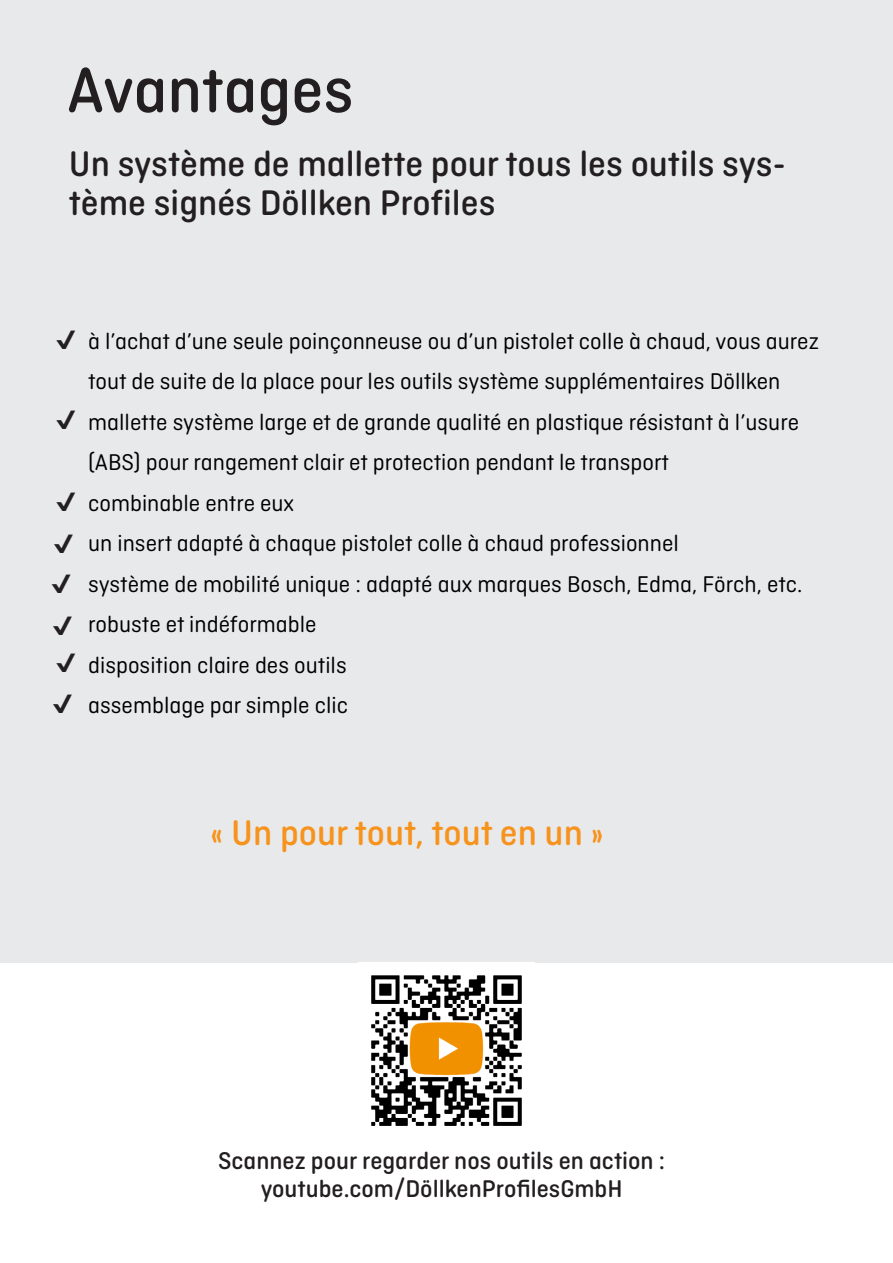
<style>
.page{position:relative;width:893px;height:1263px;background:#fff}
.page>*{position:absolute;margin:0;border:0;box-sizing:border-box;transform-origin:0 0}
.Headline_XL_Medium{font:500 67.5px "Ciutadella Rounded";color:#231f20}
.Headline_XL_Medium-2{font:500 37.5px/39px "Ciutadella Rounded";color:#231f20}
.Headline_XL_Medium-3{font:500 37.5px "Ciutadella Rounded";color:#f7931d}
.t1{font:500 25.5px "Ciutadella Rounded";color:#231f20}
.Headline_XL_Medium-4{font:24px "Ciutadella Rounded";color:#000}
.Fließtext_10Pt{font:24px "Ciutadella Rounded";color:#000}
.s1{color:#231f20}
</style>
<div class="page">
<div style="left:0;top:0;width:893px;height:962px;background:#e8e9ea"></div>
<img style="left:371px;top:975px;width:151px;height:151px">
<p class="Headline_XL_Medium" style="left:67px;top:52px;width:288px">Avantages</p>
<p class="Headline_XL_Medium-2" style="left:69px;top:145px;width:719px">Un système de mallette pour tous les outils sys&shy;tème signés Döllken Profiles</p>
<p class="Fließtext_10Pt" style="left:55px;top:328px;width:765px"><span class="s1">✔</span> à l’achat d’une seule poinçonneuse ou d’un pistolet colle à chaud, vous aurez</p>
<p class="Headline_XL_Medium-4" style="left:88px;top:368px;width:694px">tout de suite de la place pour les outils système supplémentaires Döllken</p>
<p class="Fließtext_10Pt" style="left:55px;top:409px;width:745px"><span class="s1">✔</span> mallette système large et de grande qualité en plastique résistant à l’usure</p>
<p class="Headline_XL_Medium-4" style="left:88px;top:449px;width:582px">(ABS) pour rangement clair et protection pendant le transport</p>
<p class="Fließtext_10Pt" style="left:55px;top:490px;width:240px"><span class="s1">✔</span> combinable entre eux</p>
<p class="Headline_XL_Medium-4" style="left:88px;top:530px;width:592px">un insert adapté à chaque pistolet colle à chaud professionnel</p>
<p class="Headline_XL_Medium-4" style="left:88px;top:571px;width:716px">système de mobilité unique : adapté aux marques Bosch, Edma, Förch, etc.</p>
<p class="Headline_XL_Medium-4" style="left:88px;top:611px;width:230px">robuste et indéformable</p>
<p class="Fließtext_10Pt" style="left:55px;top:652px;width:293px"><span class="s1">✔</span> disposition claire des outils</p>
<p class="Headline_XL_Medium-4" style="left:88px;top:692px;width:261px">assemblage par simple clic</p>
<p class="Headline_XL_Medium-3" style="left:210px;top:812px;width:395px">« Un pour tout, tout en un »</p>
<p class="t1" style="left:218px;top:1146px;width:449px">Scannez pour regarder nos outils en action :</p>
<p class="t1" style="left:261px;top:1174px;width:363px">youtube.com/DöllkenProfilesGmbH</p>
</div>
